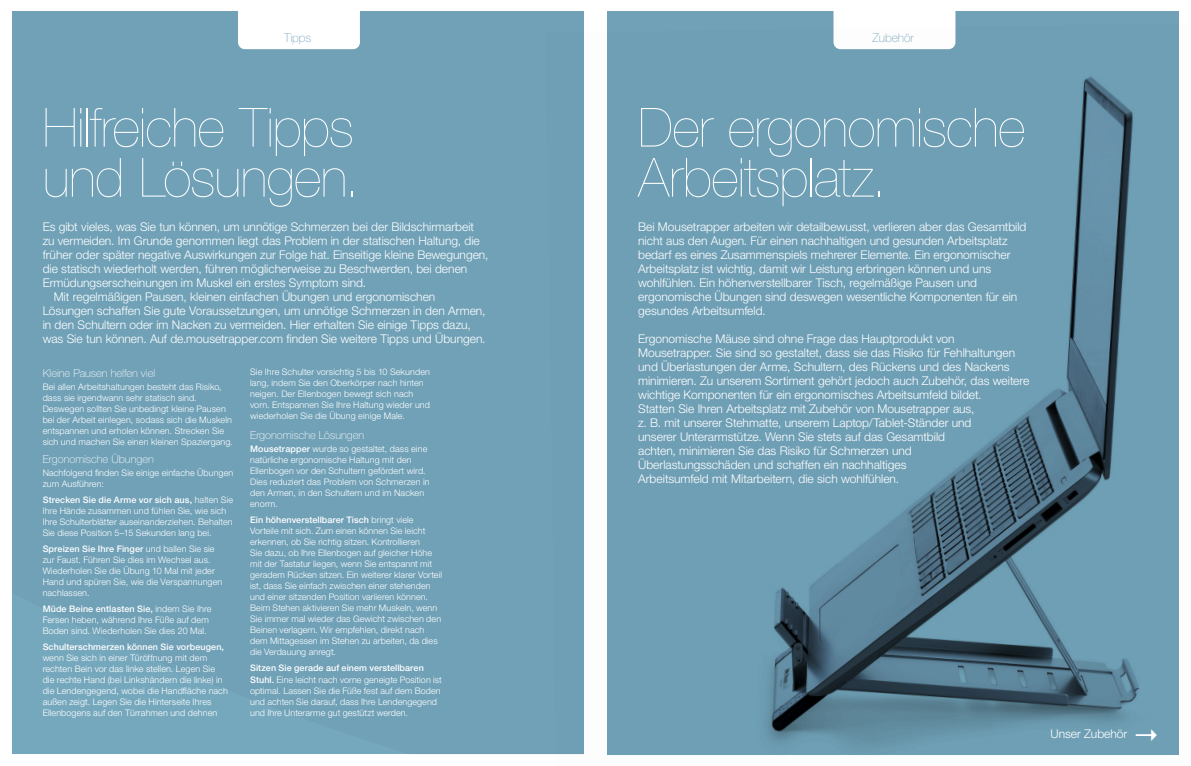
<style>
.page{position:relative;width:1191px;height:766px;background:#fff}
.page>*{position:absolute;margin:0;border:0;box-sizing:border-box;transform-origin:0 0}
.t1{font:200 54px/50px "Helvetica Neue LT Std";letter-spacing:-.015em;color:#fff}
.Ingress{font:300 12px/14px "Helvetica Neue LT Std";color:#fff}
.t2{font:100 12px "Helvetica Neue LT Std";color:#7ca6be}
.Mellis{font:100 11px "Helvetica Neue LT Std";color:#fff}
.Bröd{font:300 9px/11px "Helvetica Neue LT Std";letter-spacing:.01em;color:#fff}
.s1{font-weight:500}
</style>
<div class="page">
<div style="left:12px;top:11px;width:571px;height:743px;background:#70a1b7"></div>
<svg style="left:238px;top:11px;width:122px;height:38px"></svg>
<img style="left:546px;top:24px;width:633px;height:731px">
<svg style="left:1136px;top:729px;width:21px;height:11px"></svg>
<p class="t2" style="left:284px;top:31px;width:29px">Tipps</p>
<p class="t2" style="left:872px;top:31px;width:43px">Zubehör</p>
<p class="t1" style="left:43px;top:102px;width:318px">Hilfreiche Tipps und Lösungen.</p>
<p class="Ingress" style="left:43px;top:219px;width:447px">Es gibt vieles, was Sie tun können, um unnötige Schmerzen bei der Bildschirmarbeit zu vermeiden. Im Grunde genommen liegt das Problem in der statischen Haltung, die früher oder später negative Auswirkungen zur Folge hat. Einseitige kleine Bewegungen, die statisch wiederholt werden, führen möglicherweise zu Beschwerden, bei denen Ermüdungserscheinungen im Muskel ein erstes Symptom sind.</p>
<p class="Ingress" style="left:43px;top:289px;width:444px;text-indent:11px">Mit regelmäßigen Pausen, kleinen einfachen Übungen und ergonomischen Lösungen schaffen Sie gute Voraussetzungen, um unnötige Schmerzen in den Armen, in den Schultern oder im Nacken zu vermeiden. Hier erhalten Sie einige Tipps dazu, was Sie tun können. Auf de.mousetrapper.com finden Sie weitere Tipps und Übungen.</p>
<p class="Mellis" style="left:43px;top:366px;width:114px">Kleine Pausen helfen viel</p>
<p class="Bröd" style="left:43px;top:380px;width:192px">Bei allen Arbeitshaltungen besteht das Risiko, dass sie irgendwann sehr statisch sind.<br>Deswegen sollten Sie unbedingt kleine Pausen bei der Arbeit einlegen, sodass sich die Muskeln entspannen und erholen können. Strecken Sie sich und machen Sie einen kleinen Spaziergang.</p>
<p class="Mellis" style="left:43px;top:452px;width:113px">Ergonomische Übungen</p>
<p class="Bröd" style="left:43px;top:466px;width:192px">Nachfolgend finden Sie einige einfache Übungen zum Ausführen:</p>
<p class="Bröd" style="left:43px;top:493px;width:192px"><span class="s1">Strecken Sie die Arme vor sich aus,</span> halten Sie Ihre Hände zusammen und fühlen Sie, wie sich Ihre Schulterblätter auseinanderziehen. Behalten Sie diese Position 5–15 Sekunden lang bei.</p>
<p class="Bröd" style="left:43px;top:542px;width:181px"><span class="s1">Spreizen Sie Ihre Finger</span> und ballen Sie sie zur Faust. Führen Sie dies im Wechsel aus.<br>Wiederholen Sie die Übung 10 Mal mit jeder Hand und spüren Sie, wie die Verspannungen nachlassen.</p>
<p class="Bröd" style="left:43px;top:602px;width:170px"><span class="s1">Müde Beine entlasten Sie,</span> indem Sie Ihre<br>Fersen heben, während Ihre Füße auf dem<br>Boden sind. Wiederholen Sie dies 20 Mal.</p>
<p class="Bröd" style="left:43px;top:640px;width:187px"><span class="s1">Schulterschmerzen können Sie vorbeugen, </span>wenn Sie sich in einer Türöffnung mit dem rechten Bein vor das linke stellen. Legen Sie die rechte Hand (bei Linkshändern die linke) in die Lendengegend, wobei die Handfläche nach außen zeigt. Legen Sie die Hinterseite Ihres Ellenbogens auf den Türrahmen und dehnen</p>
<p class="Bröd" style="left:250px;top:366px;width:181px">Sie Ihre Schulter vorsichtig 5 bis 10 Sekunden lang, indem Sie den Oberkörper nach hinten neigen. Der Ellenbogen bewegt sich nach vorn. Entspannen Sie Ihre Haltung wieder und wiederholen Sie die Übung einige Male.</p>
<p class="Mellis" style="left:250px;top:429px;width:116px">Ergonomische Lösungen</p>
<p class="Bröd" style="left:250px;top:443px;width:181px"><span class="s1">Mousetrapper</span> wurde so gestaltet, dass eine natürliche ergonomische Haltung mit den Ellenbogen vor den Schultern gefördert wird.<br>Dies reduziert das Problem von Schmerzen in den Armen, in den Schultern und im Nacken enorm.</p>
<p class="Bröd" style="left:250px;top:514px;width:193px"><span class="s1">Ein höhenverstellbarer Tisch</span> bringt viele Vorteile mit sich. Zum einen können Sie leicht erkennen, ob Sie richtig sitzen. Kontrollieren<br>Sie dazu, ob Ihre Ellenbogen auf gleicher Höhe mit der Tastatur liegen, wenn Sie entspannt mit geradem Rücken sitzen. Ein weiterer klarer Vorteil ist, dass Sie einfach zwischen einer stehenden und einer sitzenden Position variieren können.<br>Beim Stehen aktivieren Sie mehr Muskeln, wenn Sie immer mal wieder das Gewicht zwischen den Beinen verlagern. Wir empfehlen, direkt nach dem Mittagessen im Stehen zu arbeiten, da dies die Verdauung anregt.</p>
<p class="Bröd" style="left:250px;top:662px;width:193px"><span class="s1">Sitzen Sie gerade auf einem verstellbaren Stuhl.</span> Eine leicht nach vorne geneigte Position ist optimal. Lassen Sie die Füße fest auf dem Boden und achten Sie darauf, dass Ihre Lendengegend und Ihre Unterarme gut gestützt werden.</p>
<p class="t1" style="left:638px;top:102px;width:388px">Der ergonomische<br>Arbeitsplatz.</p>
<p class="Ingress" style="left:638px;top:219px;width:390px">Bei Mousetrapper arbeiten wir detailbewusst, verlieren aber das Gesamtbild nicht aus den Augen. Für einen nachhaltigen und gesunden Arbeitsplatz bedarf es eines Zusammenspiels mehrerer Elemente. Ein ergonomischer Arbeitsplatz ist wichtig, damit wir Leistung erbringen können und uns wohlfühlen. Ein höhenverstellbarer Tisch, regelmäßige Pausen und ergonomische Übungen sind deswegen wesentliche Komponenten für ein gesundes Arbeitsumfeld.</p>
<p class="Ingress" style="left:638px;top:331px;width:393px">Ergonomische Mäuse sind ohne Frage das Hauptprodukt von Mousetrapper. Sie sind so gestaltet, dass sie das Risiko für Fehlhaltungen und Überlastungen der Arme, Schultern, des Rückens und des Nackens minimieren. Zu unserem Sortiment gehört jedoch auch Zubehör, das weitere wichtige Komponenten für ein ergonomisches Arbeitsumfeld bildet.</p>
<p class="Ingress" style="left:638px;top:401px;width:338px">Statten Sie Ihren Arbeitsplatz mit Zubehör von Mousetrapper aus,</p>
<p class="Ingress" style="left:638px;top:415px;width:335px">z. B. mit unserer Stehmatte, unserem Laptop/Tablet-Ständer und</p>
<p class="Ingress" style="left:638px;top:429px;width:308px">unserer Unterarmstütze. Wenn Sie stets auf das Gesamtbild</p>
<p class="Ingress" style="left:638px;top:443px;width:275px">achten, minimieren Sie das Risiko für Schmerzen und</p>
<p class="Ingress" style="left:638px;top:457px;width:270px">Überlastungsschäden und schaffen ein nachhaltiges</p>
<p class="Ingress" style="left:638px;top:471px;width:262px">Arbeitsumfeld mit Mitarbeitern, die sich wohlfühlen.</p>
<p class="Ingress" style="left:1050px;top:726px;width:78px">Unser Zubehör</p>
</div>
